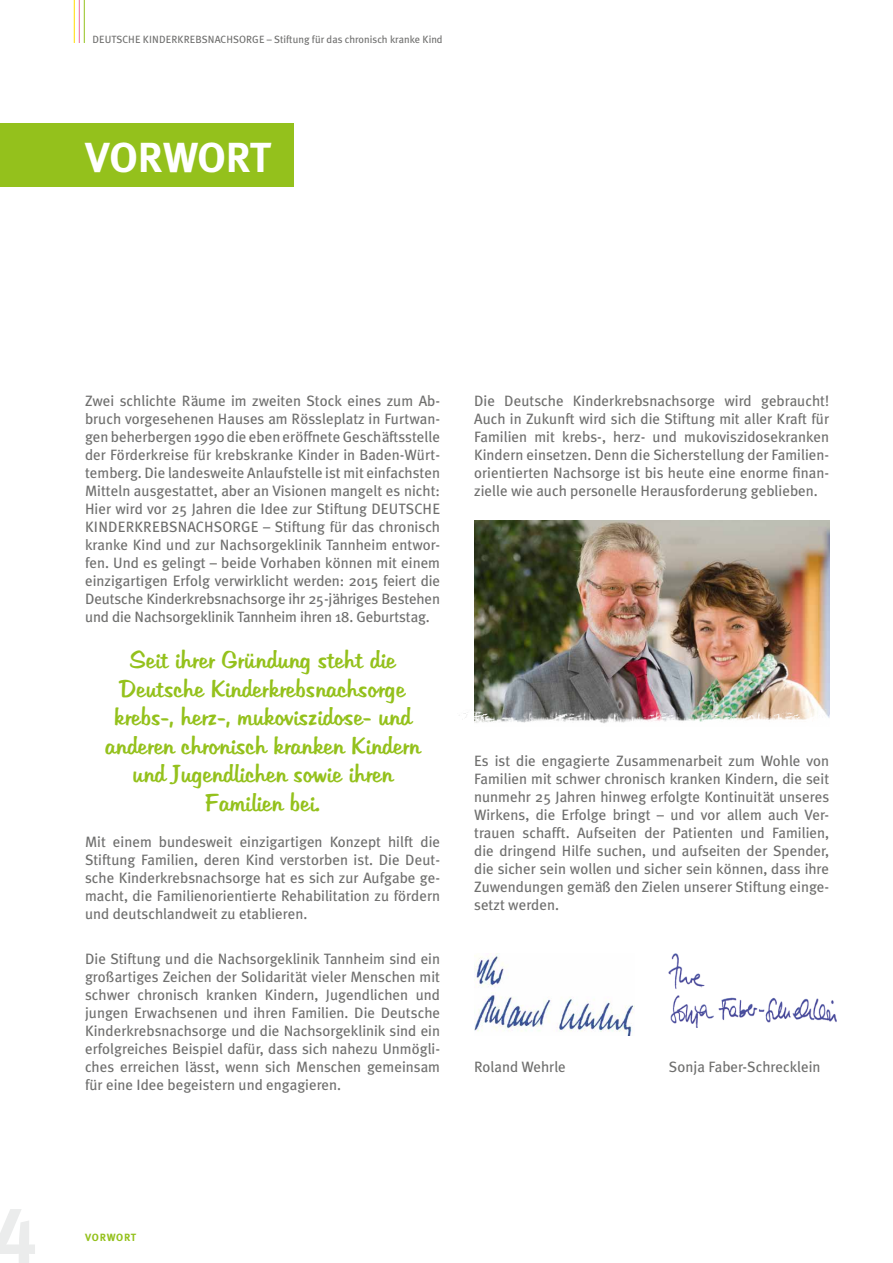
<style>
.page{position:relative;width:893px;height:1263px;background:#fff}
.page>*{position:absolute;margin:0;border:0;box-sizing:border-box;transform-origin:0 0}
.t1{font:700 42px "Meta Plus";letter-spacing:-.01em;color:#fff}
.t2{font:24px/28.5px "Tabitha";color:#94c11c;text-align:center}
.t3{font:15px/18px "Meta Plus";color:#6f6f6e;text-align:justify}
.t4{font:10.5px "Meta Plus";color:#6f6f6e}
.t5{font:700 10.5px "Meta Plus";letter-spacing:.065em;color:#94c11c}
</style>
<div class="page">
<hr style="left:84px;top:0;width:1px;height:43px;background:#94c11c">
<hr style="left:79px;top:0;width:1px;height:43px;background:#ed6d9c">
<hr style="left:74px;top:0;width:1px;height:43px;background:#fd0">
<img style="left:669px;top:954px;width:168px;height:73px">
<img style="left:474px;top:954px;width:161px;height:82px">
<div style="left:0;top:123px;width:293px;height:64px;background:#94c11c"></div>
<img style="left:474px;top:520px;width:355px;height:165px">
<img style="left:459px;top:685px;width:370px;height:39px">
<p class="t4" style="left:92px;top:33px;width:352px">DEUTSCHE KINDERKREBSNACHSORGE – Stiftung für das chronisch kranke Kind</p>
<h1 class="t1" style="left:85px;top:133px;width:188px">VORWORT</h1>
<p class="t3" style="left:85px;top:391px;width:357px">Zwei schlichte Räume im zweiten Stock eines zum Ab&shy;bruch vorgesehenen Hauses am Rössleplatz in Furtwan&shy;gen beherbergen 1990 die eben eröffnete Geschäftsstelle der Förderkreise für krebskranke Kinder in Baden-Würt&shy;temberg. Die landesweite Anlaufstelle ist mit einfachsten Mitteln ausgestattet, aber an Visionen mangelt es nicht:<br>Hier wird vor 25 Jahren die Idee zur Stiftung DEUTSCHE KINDERKREBSNACHSORGE – Stiftung für das chronisch kranke Kind und zur Nachsorgeklinik Tannheim entwor&shy;fen. Und es gelingt – beide Vorhaben können mit einem einzigartigen Erfolg verwirklicht werden: 2015 feiert die Deutsche Kinderkrebsnachsorge ihr 25-jähriges Bestehen und die Nachsorgeklinik Tannheim ihren 18. Geburtstag.</p>
<h2 class="t2" style="left:105px;top:645px;width:317px">Seit ihrer Gründung steht die<br>Deutsche Kinderkrebsnachsorge krebs-, herz-, mukoviszidose- und anderen chronisch kranken Kindern und Jugendlichen sowie ihren<br>Familien bei.</h2>
<p class="t3" style="left:85px;top:832px;width:357px">Mit einem bundesweit einzigartigen Konzept hilft die Stiftung Familien, deren Kind verstorben ist. Die Deut&shy;sche Kinderkrebsnachsorge hat es sich zur Aufgabe ge&shy;macht, die Familienorientierte Rehabilitation zu fördern und deutschlandweit zu etablieren.</p>
<p class="t3" style="left:85px;top:949px;width:357px">Die Stiftung und die Nachsorgeklinik Tannheim sind ein großartiges Zeichen der Solidarität vieler Menschen mit schwer chronisch kranken Kindern, Jugendlichen und jungen Erwachsenen und ihren Familien. Die Deutsche Kinderkrebsnachsorge und die Nachsorgeklinik sind ein erfolgreiches Beispiel dafür, dass sich nahezu Unmögli&shy;ches erreichen lässt, wenn sich Menschen gemeinsam für eine Idee begeistern und engagieren.</p>
<p class="t3" style="left:474px;top:391px;width:357px">Die Deutsche Kinderkrebsnachsorge wird gebraucht!<br>Auch in Zukunft wird sich die Stiftung mit aller Kraft für Familien mit krebs-, herz- und mukoviszidosekranken Kindern einsetzen. Denn die Sicherstellung der Familien&shy;orientierten Nachsorge ist bis heute eine enorme finan&shy;zielle wie auch personelle Herausforderung geblieben.</p>
<p class="t3" style="left:474px;top:751px;width:357px">Es ist die engagierte Zusammenarbeit zum Wohle von Familien mit schwer chronisch kranken Kindern, die seit nunmehr 25 Jahren hinweg erfolgte Kontinuität unseres Wirkens, die Erfolge bringt – und vor allem auch Ver&shy;trauen schafft. Aufseiten der Patienten und Familien, die dringend Hilfe suchen, und aufseiten der Spender, die sicher sein wollen und sicher sein können, dass ihre Zuwendungen gemäß den Zielen unserer Stiftung einge&shy;setzt werden.</p>
<p class="t3" style="left:474px;top:1057px;width:93px">Roland Wehrle</p>
<p class="t3" style="left:669px;top:1057px;width:153px">Sonja Faber-Schrecklein</p>
<p class="t5" style="left:85px;top:1232px;width:53px">VORWORT</p>
</div>
